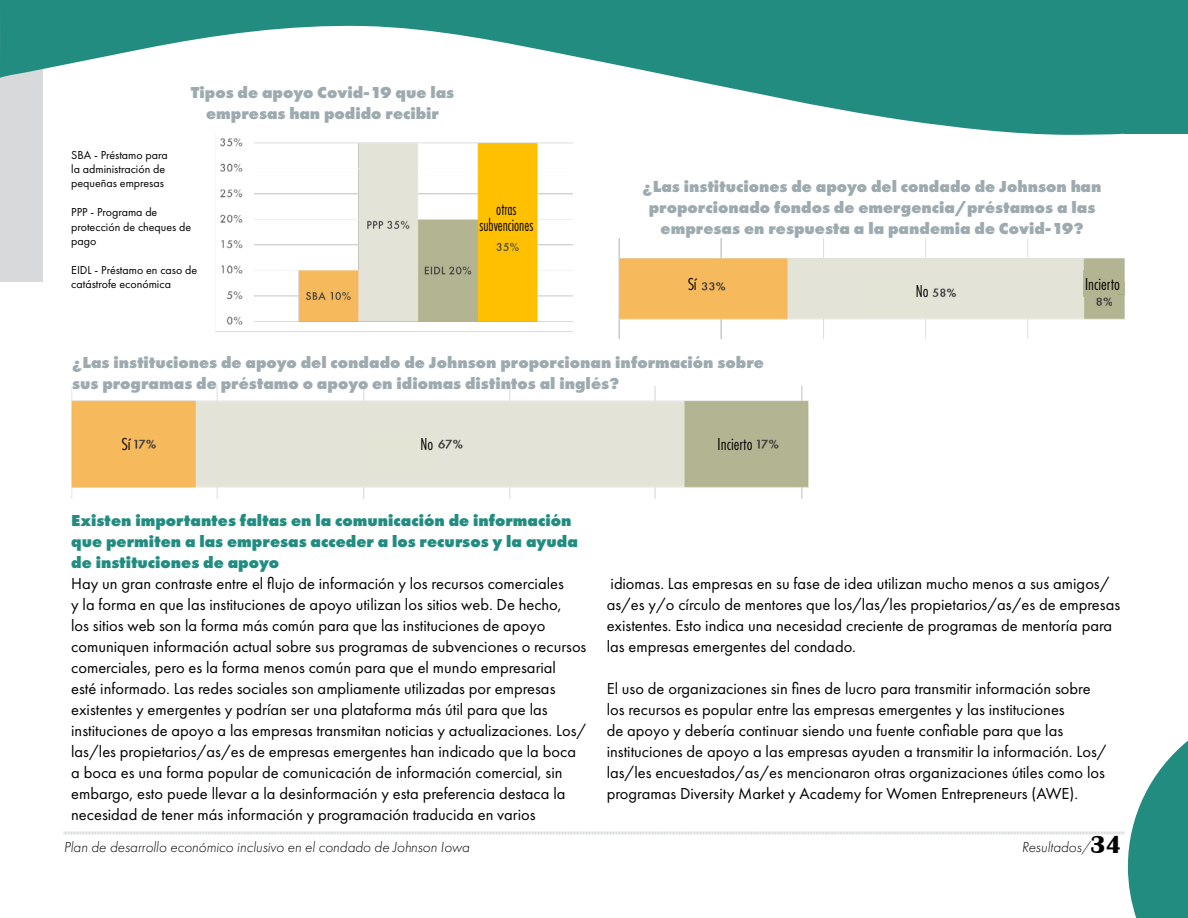
<style>
.page{position:relative;width:1188px;height:918px;background:#fff}
.page>*{position:absolute;margin:0;border:0;box-sizing:border-box;transform-origin:0 0}
.t1{font:18px "Futura PT Cond";color:#000}
.t2{font:18px/16.5px "Futura PT Cond";color:#000;text-align:center;scale:.87 1}
.t3{font:16.5px/21px "Futura PT";color:#000}
.t4{font:800 16.5px/21px "Futura PT";color:#9daaaf;text-align:center}
.t5{font:800 16.5px/21px "Futura PT";color:#228c80}
.t6{font:italic 300 15px "Futura PT";color:#000}
.t7{font:12px/14.4px "Futura PT";color:#000}
.s1{font-family:"Britannic";font-weight:700;font-style:normal;font-size:25.5px}
</style>
<div class="page">
<div style="left:0;top:0;width:43px;height:281px;background:#d7d9da"></div>
<svg style="left:63px;top:741px;width:1125px;height:177px"></svg>
<img style="left:215px;top:138px;width:358px;height:194px">
<img style="left:618px;top:239px;width:507px;height:99px">
<img style="left:698px;top:277px;width:32px;height:32px">
<img style="left:1094px;top:297px;width:17px;height:12px">
<img style="left:1084px;top:292px;width:37px;height:5px">
<img style="left:908px;top:272px;width:54px;height:37px">
<svg style="left:1119px;top:282px;width:5px;height:13px"></svg>
<img style="left:71px;top:387px;width:738px;height:111px">
<svg style="left:0;top:0;width:1186px;height:135px;fill:#228c80"></svg>
<svg style="left:1186px;top:0;width:2px;height:120px"></svg>
<div style="left:1124px;top:120px;width:64px;height:14px;background:#228c80"></div>
<div style="left:479px;top:201px;width:56px;height:36px;background:#ffc000"></div>
<div style="left:74px;top:436px;width:57px;height:33px;background:#f6b95c"></div>
<div style="left:369px;top:436px;width:66px;height:33px;background:#e3e3d6"></div>
<div style="left:688px;top:436px;width:66px;height:33px;background:#b3b491"></div>
<div style="left:632px;top:277px;width:66px;height:33px;background:#f6b95c"></div>
<div style="left:864px;top:283px;width:66px;height:33px;background:#e3e3d6"></div>
<div style="left:1084px;top:259px;width:39px;height:33px;background:#b3b491"></div>
<p class="t4" style="left:191px;top:81px;width:265px">Tipos de apoyo Covid-19 que las empresas han podido recibir</p>
<p class="t7" style="left:71px;top:147px;width:98px">SBA - Préstamo para la administración de pequeñas empresas</p>
<p class="t7" style="left:71px;top:205px;width:122px">PPP - Programa de protección de cheques de pago</p>
<p class="t7" style="left:71px;top:263px;width:128px">EIDL - Préstamo en caso de catástrofe económica</p>
<p class="t7" style="left:102px;top:165px;width:93px;text-indent:-31px">SBA - Small Business<br>Administration Loan</p>
<p class="t7" style="left:102px;top:208px;width:89px;text-indent:-31px">PPP - Paycheck Protection<br>Program</p>
<p class="t7" style="left:102px;top:266px;width:64px">Disaster Loan</p>
<p class="t2" style="left:480px;top:200px;width:63px">otras subvenciones</p>
<p class="t4" style="left:643px;top:176px;width:460px">¿Las instituciones de apoyo del condado de Johnson han proporcionado fondos de emergencia/préstamos a las empresas en respuesta a la pandemia de Covid-19?</p>
<p class="t1" style="left:688px;top:274px;width:10px">Sí</p>
<p class="t1" style="left:916px;top:280px;width:14px">No</p>
<p class="t1" style="left:1085px;top:273px;width:37px">Incierto</p>
<p class="t4" style="left:72px;top:351px;width:693px;text-align:left">¿Las instituciones de apoyo del condado de Johnson proporcionan información sobre sus programas de préstamo o apoyo en idiomas distintos al inglés?</p>
<p class="t1" style="left:122px;top:433px;width:10px">Sí</p>
<p class="t1" style="left:421px;top:433px;width:14px">No</p>
<p class="t1" style="left:718px;top:433px;width:37px">Incierto</p>
<p class="t5" style="left:71px;top:510px;width:508px">Existen importantes faltas en la comunicación de información que permiten a las empresas acceder a los recursos y la ayuda de instituciones de apoyo</p>
<p class="t3" style="left:71px;top:573px;width:517px">Hay un gran contraste entre el flujo de información y los recursos comerciales<br>y la forma en que las instituciones de apoyo utilizan los sitios web. De hecho,<br>los sitios web son la forma más común para que las instituciones de apoyo comuniquen información actual sobre sus programas de subvenciones o recursos comerciales, pero es la forma menos común para que el mundo empresarial<br>esté informado. Las redes sociales son ampliamente utilizadas por empresas existentes y emergentes y podrían ser una plataforma más útil para que las instituciones de apoyo a las empresas transmitan noticias y actualizaciones. Los/ las/les propietarios/as/es de empresas emergentes han indicado que la boca a boca es una forma popular de comunicación de información comercial, sin embargo, esto puede llevar a la desinformación y esta preferencia destaca la necesidad de tener más información y programación traducida en varios</p>
<p class="t3" style="left:607px;top:573px;width:515px">idiomas. Las empresas en su fase de idea utilizan mucho menos a sus amigos/ as/es y/o círculo de mentores que los/las/les propietarios/as/es de empresas existentes. Esto indica una necesidad creciente de programas de mentoría para las empresas emergentes del condado.</p>
<p class="t3" style="left:607px;top:678px;width:501px">El uso de organizaciones sin fines de lucro para transmitir información sobre los recursos es popular entre las empresas emergentes y las instituciones<br>de apoyo y debería continuar siendo una fuente confiable para que las instituciones de apoyo a las empresas ayuden a transmitir la información. Los/ las/les encuestados/as/es mencionaron otras organizaciones útiles como los programas Diversity Market y Academy for Women Entrepreneurs (AWE).</p>
<p class="t6" style="left:64px;top:839px;width:407px">Plan de desarrollo económico inclusivo en el condado de Johnson Iowa</p>
<p class="t6" style="left:1022px;top:838px;width:101px">Resultados/<span class="s1">34</span></p>
</div>
